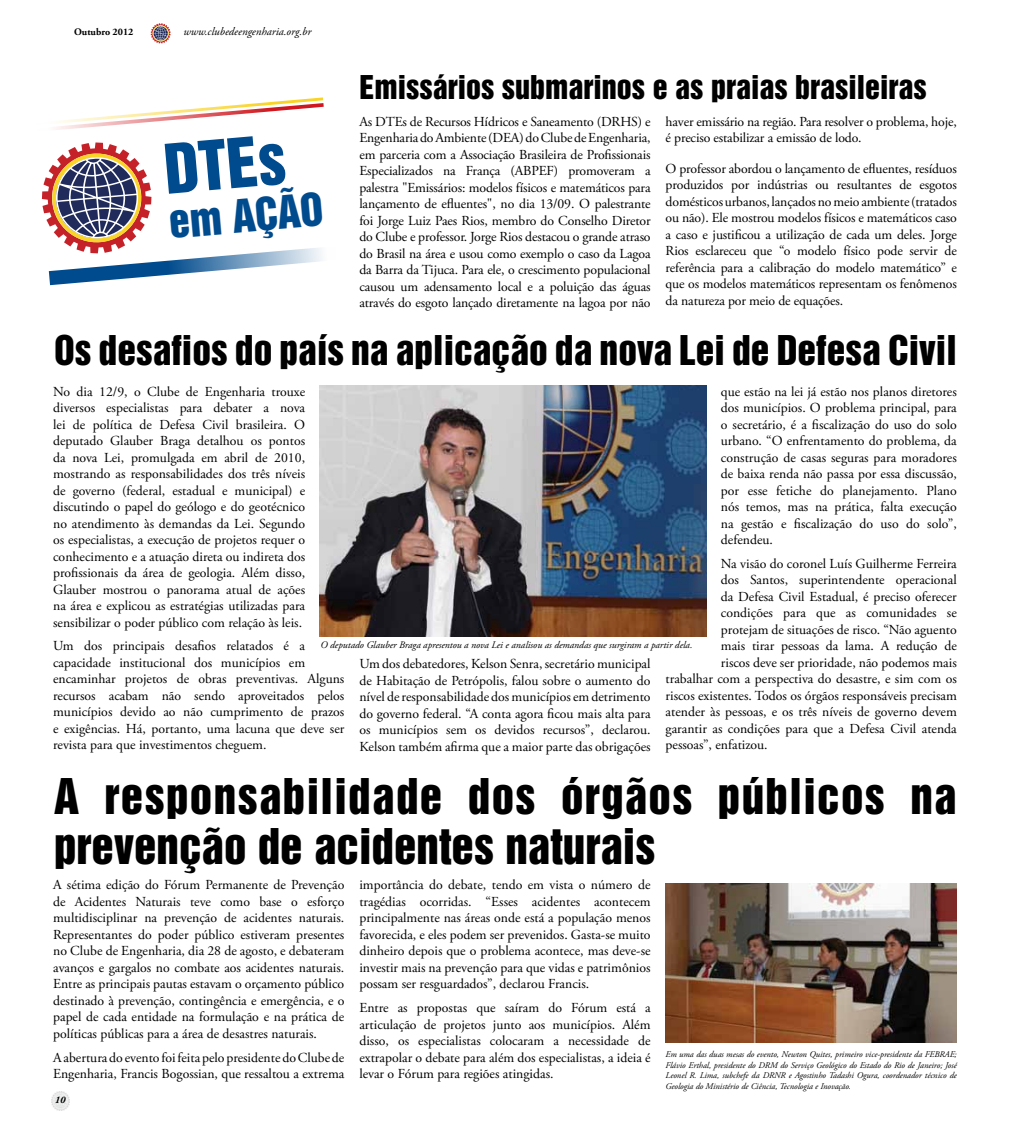
<style>
.page{position:relative;width:1010px;height:1134px;background:#fff}
.page>*{position:absolute;margin:0;border:0;box-sizing:border-box;transform-origin:0 0}
.t1{font:62.62px "Helvetica Inserat LT Std";color:#004b8d}
.t2{font:45px/50px "Helvetica Inserat LT Std";letter-spacing:.03em;color:#000}
.t3{font:41.75px "Helvetica Inserat LT Std";color:#004b8d}
.t4{font:37.5px "Helvetica Inserat LT Std";color:#000}
.t5{font:30px "Helvetica Inserat LT Std";color:#000}
.t6{font:13.75px/16.5px "Adobe Garamond Pro";color:#000;text-align:justify}
.t7{font:italic 11.25px "Adobe Garamond Pro";color:#000}
.t8{font:italic 10px "Adobe Garamond Pro";color:#000}
.t9{font:700 10px "Adobe Garamond Pro";color:#000}
.t10{font:italic 700 10px "Adobe Garamond Pro";color:#000}
.t11{font:italic 8.75px/10.5px "Adobe Garamond Pro";color:#000;text-align:justify}
</style>
<div class="page">
<img style="left:51px;top:1091px;width:18px;height:19px">
<svg style="left:151px;top:23px;width:20px;height:20px"></svg>
<svg style="left:56px;top:97px;width:268px;height:33px"></svg>
<svg style="left:42px;top:142px;width:280px;height:143px"></svg>
<img style="left:319px;top:385px;width:388px;height:252px">
<img style="left:666px;top:883px;width:291px;height:160px">
<p class="t9" style="left:74px;top:26px;width:61px">Outubro 2012</p>
<p class="t7" style="left:183px;top:24px;width:129px">www.clubedeengenharia.org.br</p>
<h1 class="t1" style="left:161px;top:132px;width:123px;rotate:-5deg">DTEs</h1>
<h3 class="t3" style="left:167px;top:197px;width:156px;rotate:-5deg">em AÇÃO</h3>
<h3 class="t5" style="left:359px;top:69px;width:569px">Emissários submarinos e as praias brasileiras</h3>
<p class="t6" style="left:359px;top:113px;width:293px">As DTEs de Recursos Hídricos e Saneamento (DRHS) e Engenharia do Ambiente (DEA) do Clube de Engenharia, em parceria com a Associação Brasileira de Profissionais Especializados na França (ABPEF) promoveram a palestra "Emissários: modelos físicos e matemáticos para lançamento de efluentes", no dia 13/09. O palestrante foi Jorge Luiz Paes Rios, membro do Conselho Diretor do Clube e professor. Jorge Rios destacou o grande atraso do Brasil na área e usou como exemplo o caso da Lagoa da Barra da Tijuca. Para ele, o crescimento populacional causou um adensamento local e a poluição das águas através do esgoto lançado diretamente na lagoa por não</p>
<p class="t6" style="left:666px;top:113px;width:293px">haver emissário na região. Para resolver o problema, hoje, é preciso estabilizar a emissão de lodo.</p>
<p class="t6" style="left:666px;top:161px;width:293px">O professor abordou o lançamento de efluentes, resíduos produzidos por indústrias ou resultantes de esgotos domésticos urbanos, lançados no meio ambiente (tratados ou não). Ele mostrou modelos físicos e matemáticos caso a caso e justificou a utilização de cada um deles. Jorge Rios esclareceu que “o modelo físico pode servir de referência para a calibração do modelo matemático” e que os modelos matemáticos representam os fenômenos da natureza por meio de equações.</p>
<h3 class="t4" style="left:54px;top:328px;width:904px">Os desafios do país na aplicação da nova Lei de Defesa Civil</h3>
<p class="t6" style="left:53px;top:383px;width:253px">No dia 12/9, o Clube de Engenharia trouxe diversos especialistas para debater a nova lei de política de Defesa Civil brasileira. O deputado Glauber Braga detalhou os pontos da nova Lei, promulgada em abril de 2010, mostrando as responsabilidades dos três níveis de governo (federal, estadual e municipal) e discutindo o papel do geólogo e do geotécnico no atendimento às demandas da Lei. Segundo os especialistas, a execução de projetos requer o conhecimento e a atuação direta ou indireta dos profissionais da área de geologia. Além disso, Glauber mostrou o panorama atual de ações na área e explicou as estratégias utilizadas para sensibilizar o poder público com relação às leis.</p>
<p class="t6" style="left:53px;top:638px;width:293px;text-align:left">Um dos principais desafios relatados é a capacidade institucional dos municípios em encaminhar projetos de obras preventivas. Alguns recursos acabam não sendo aproveitados pelos municípios devido ao não cumprimento de prazos e exigências. Há, portanto, uma lacuna que deve ser revista para que investimentos cheguem.</p>
<p class="t6" style="left:721px;top:383px;width:237px">que estão na lei já estão nos planos diretores dos municípios. O problema principal, para o secretário, é a fiscalização do uso do solo urbano. “O enfrentamento do problema, da construção de casas seguras para moradores de baixa renda não passa por essa discussão, por esse fetiche do planejamento. Plano nós temos, mas na prática, falta execução na gestão e fiscalização do uso do solo”, defendeu.</p>
<p class="t6" style="left:721px;top:555px;width:237px">Na visão do coronel Luís Guilherme Ferreira</p>
<p class="t6" style="left:721px;top:572px;width:237px">dos Santos, superintendente operacional</p>
<p class="t6" style="left:721px;top:588px;width:237px">da Defesa Civil Estadual, é preciso oferecer</p>
<p class="t6" style="left:721px;top:605px;width:237px">condições para que as comunidades se</p>
<p class="t6" style="left:721px;top:621px;width:237px">protejam de situações de risco. “Não aguento</p>
<p class="t6" style="left:721px;top:638px;width:237px">mais tirar pessoas da lama. A redução de</p>
<p class="t6" style="left:721px;top:654px;width:237px">riscos deve ser prioridade, não podemos mais</p>
<p class="t6" style="left:666px;top:671px;width:293px">trabalhar com a perspectiva do desastre, e sim com os</p>
<p class="t6" style="left:666px;top:687px;width:293px">riscos existentes. Todos os órgãos responsáveis precisam</p>
<p class="t6" style="left:666px;top:704px;width:293px">atender às pessoas, e os três níveis de governo devem</p>
<p class="t6" style="left:666px;top:720px;width:293px">garantir as condições para que a Defesa Civil atenda</p>
<p class="t6" style="left:666px;top:737px;width:104px">pessoas”, enfatizou.</p>
<p class="t8" style="left:320px;top:638px;width:374px">O deputado Glauber Braga apresentou a nova Lei e analisou as demandas que surgiram a partir dela.</p>
<p class="t6" style="left:359px;top:656px;width:293px">Um dos debatedores, Kelson Senra, secretário municipal de Habitação de Petrópolis, falou sobre o aumento do nível de responsabilidade dos municípios em detrimento do governo federal. “A conta agora ficou mais alta para os municípios sem os devidos recursos”, declarou.<br>Kelson também afirma que a maior parte das obrigações</p>
<h2 class="t2" style="left:54px;top:772px;width:904px">A responsabilidade dos órgãos públicos na prevenção de acidentes naturais</h2>
<p class="t6" style="left:53px;top:877px;width:293px">A sétima edição do Fórum Permanente de Prevenção de Acidentes Naturais teve como base o esforço multidisciplinar na prevenção de acidentes naturais.<br>Representantes do poder público estiveram presentes no Clube de Engenharia, dia 28 de agosto, e debateram avanços e gargalos no combate aos acidentes naturais.<br>Entre as principais pautas estavam o orçamento público destinado à prevenção, contingência e emergência, e o papel de cada entidade na formulação e na prática de políticas públicas para a área de desastres naturais.</p>
<p class="t6" style="left:53px;top:1049px;width:293px">A abertura do evento foi feita pelo presidente do Clube de<br>Engenharia, Francis Bogossian, que ressaltou a extrema</p>
<p class="t10" style="left:55px;top:1094px;width:12px">10</p>
<p class="t6" style="left:359px;top:877px;width:293px">importância do debate, tendo em vista o número de tragédias ocorridas. “Esses acidentes acontecem principalmente nas áreas onde está a população menos favorecida, e eles podem ser prevenidos. Gasta-se muito dinheiro depois que o problema acontece, mas deve-se investir mais na prevenção para que vidas e patrimônios possam ser resguardados”, declarou Francis.</p>
<p class="t6" style="left:359px;top:1000px;width:293px">Entre as propostas que saíram do Fórum está a articulação de projetos junto aos municípios. Além disso, os especialistas colocaram a necessidade de extrapolar o debate para além dos especialistas, a ideia é levar o Fórum para regiões atingidas.</p>
<p class="t11" style="left:666px;top:1050px;width:293px">Em uma das duas mesas do evento, Newton Quites, primeiro vice-presidente da FEBRAE; Flávio Erthal, presidente do DRM do Serviço Geológico do Estado do Rio de Janeiro; José Leonel R. Lima, subchefe da DRNR e Agostinho Tadashi Ogura, coordenador técnico de Geologia do Ministério de Ciência, Tecnologia e Inovação.</p>
</div>
